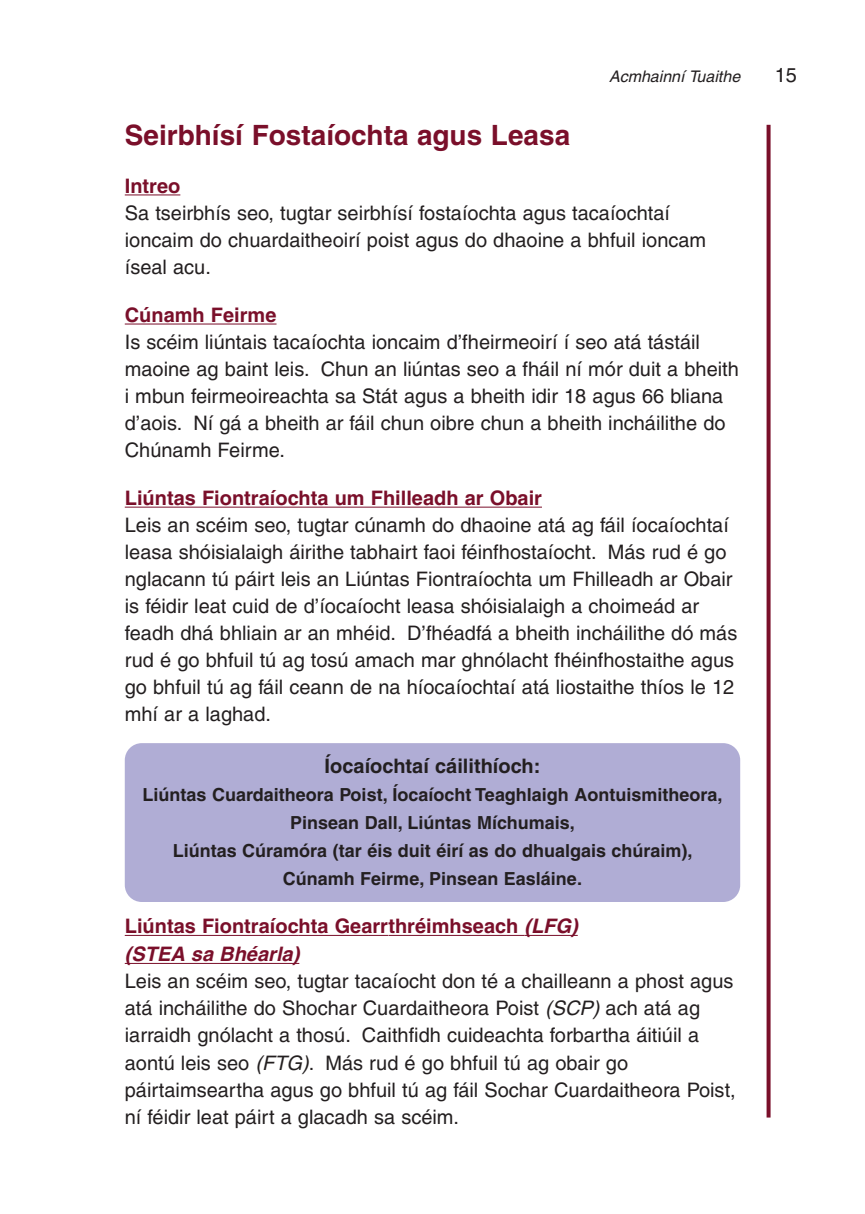
<style>
.page{position:relative;width:865px;height:1214px;background:#fff}
.page>*{position:absolute;margin:0;border:0;box-sizing:border-box;transform-origin:0 0}
.t1{font:700 28px "Helvetica";color:#7a0f2a}
.t2{font:20px/27px "Helvetica";color:#231f20}
.t3{font:700 20px "Helvetica";color:#231f20}
.t4{font:700 18px/28px "Helvetica";color:#231f20;text-align:center}
.t5{font:italic 16px "Helvetica";color:#231f20}
.s1{font-weight:700;color:#7a0f2a}
.s2{font-weight:700;font-style:italic;color:#7a0f2a}
.s3{font-style:italic}
</style>
<div class="page">
<svg style="left:766px;top:125px;width:4px;height:992px;background:#8c3148"></svg>
<div style="left:125px;top:743px;width:615px;height:158px;background:#b0add5;border-radius:17px"></div>
<hr style="left:125px;top:194px;width:55px;height:1px;background:#7a0f2a">
<hr style="left:125px;top:323px;width:151px;height:1px;background:#7a0f2a">
<hr style="left:125px;top:506px;width:174px;height:1px;background:#7a0f2a">
<hr style="left:298px;top:506px;width:244px;height:1px;background:#7a0f2a">
<hr style="left:125px;top:934px;width:174px;height:1px;background:#7a0f2a">
<hr style="left:298px;top:934px;width:90px;height:1px;background:#7a0f2a">
<hr style="left:388px;top:934px;width:118px;height:1px;background:#7a0f2a">
<svg style="left:506px;top:934px;width:18px;height:1px"></svg>
<hr style="left:524px;top:934px;width:53px;height:1px;background:#7a0f2a">
<hr style="left:125px;top:962px;width:174px;height:1px;background:#7a0f2a">
<p class="t5" style="left:609px;top:67px;width:133px">Acmhainní Tuaithe</p>
<p class="t2" style="left:774px;top:62px;width:24px">15</p>
<p class="t1" style="left:125px;top:118px;width:447px">Seirbhísí Fostaíochta agus Leasa</p>
<p class="t2" style="left:125px;top:172px;width:583px"><span class="s1">Intreo<br></span>Sa tseirbhís seo, tugtar seirbhísí fostaíochta agus tacaíochtaí ioncaim do chuardaitheoirí poist agus do dhaoine a bhfuil ioncam íseal acu.</p>
<p class="t2" style="left:125px;top:301px;width:615px"><span class="s1">Cúnamh Feirme<br></span>Is scéim liúntais tacaíochta ioncaim d’fheirmeoirí í seo atá tástáil maoine ag baint leis. Chun an liúntas seo a fháil ní mór duit a bheith i mbun feirmeoireachta sa Stát agus a bheith idir 18 agus 66 bliana d’aois. Ní gá a bheith ar fáil chun oibre chun a bheith incháilithe do Chúnamh Feirme.</p>
<p class="t2" style="left:125px;top:484px;width:614px"><span class="s1">Liúntas Fiontraíochta um Fhilleadh ar Obair<br></span>Leis an scéim seo, tugtar cúnamh do dhaoine atá ag fáil íocaíochtaí leasa shóisialaigh áirithe tabhairt faoi féinfhostaíocht. Más rud é go nglacann tú páirt leis an Liúntas Fiontraíochta um Fhilleadh ar Obair is féidir leat cuid de d’íocaíocht leasa shóisialaigh a choimeád ar feadh dhá bhliain ar an mhéid. D’fhéadfá a bheith incháilithe dó más rud é go bhfuil tú ag tosú amach mar ghnólacht fhéinfhostaithe agus go bhfuil tú ag fáil ceann de na híocaíochtaí atá liostaithe thíos le 12 mhí ar a laghad.</p>
<p class="t3" style="left:324px;top:754px;width:217px">Íocaíochtaí cáilithíoch:</p>
<p class="t4" style="left:143px;top:780px;width:581px">Liúntas Cuardaitheora Poist, Íocaíocht Teaghlaigh Aontuismitheora, Pinsean Dall, Liúntas Míchumais,<br>Liúntas Cúramóra (tar éis duit éirí as do dhualgais chúraim), Cúnamh Feirme, Pinsean Easláine.</p>
<p class="t2" style="left:125px;top:912px;width:612px"><span class="s1">Liúntas Fiontraíochta Gearrthréimhseach</span> <span class="s2">(LFG)<br>(STEA sa Bhéarla)<br></span>Leis an scéim seo, tugtar tacaíocht don té a chailleann a phost agus atá incháilithe do Shochar Cuardaitheora Poist <span class="s3">(SCP)</span> ach atá ag iarraidh gnólacht a thosú. Caithfidh cuideachta forbartha áitiúil a aontú leis seo <span class="s3">(FTG)</span>. Más rud é go bhfuil tú ag obair go páirtaimseartha agus go bhfuil tú ag fáil Sochar Cuardaitheora Poist, ní féidir leat páirt a glacadh sa scéim.</p>
</div>
